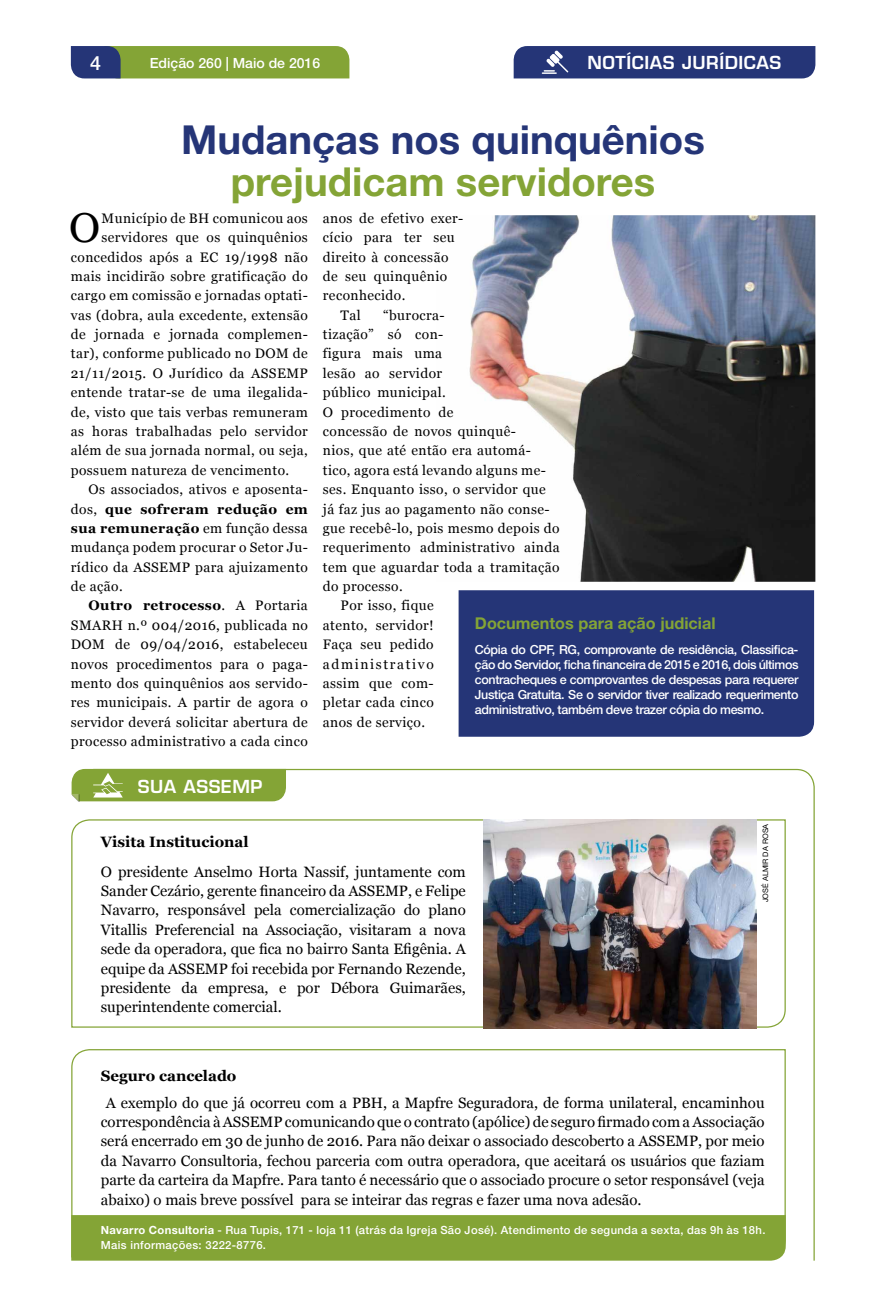
<style>
.page{position:relative;width:886px;height:1294px;background:#fff}
.page>*{position:absolute;margin:0;border:0;box-sizing:border-box;transform-origin:0 0}
.t1{font:41.75px "Georgia";color:#000}
.t2{font:700 40px "Helvetica Neue LT Std";color:#253577}
.t3{font:700 40px "Helvetica Neue LT Std";color:#84a436}
.t4{font:500 19.62px "Helvetica Neue LT Std";color:#fff}
.t5{font:600 17.5px "Eurostile LT Std";letter-spacing:.03em;color:#fff}
.t6{font:700 16.25px "Helvetica Neue LT Std";color:#84a436}
.t7{font:15px/19.4px "Georgia";color:#000;text-align:justify}
.t8{font:700 15px "Georgia";color:#000}
.t9{font:500 14px "Helvetica Neue LT Std";color:#fff}
.t10{font:13.75px "Georgia";letter-spacing:.03em;color:#000}
.t11{font:700 13.75px "Georgia";letter-spacing:.03em;color:#000}
.t12{font:13.75px "Georgia";letter-spacing:.12em;color:#000}
.t13{font:500 12.5px/15px "Helvetica Neue LT Std";letter-spacing:-.03em;color:#fff;text-align:justify}
.t14{font:500 11.25px/15px "Helvetica Neue LT Std";letter-spacing:.03em;color:#fff}
.t15{font:7.5px "Helvetica Neue LT Std";color:#000}
.s1{font-weight:400}
.s2{font-weight:700}
</style>
<div class="page">
<svg style="left:71px;top:46px;width:278px;height:32px;background:#749142"></svg>
<img style="left:469px;top:215px;width:346px;height:366px">
<div style="left:514px;top:46px;width:301px;height:32px;background:#253577"></div>
<div style="left:459px;top:590px;width:355px;height:146px;background:#253577"></div>
<svg style="left:92px;top:768px;width:723px;height:493px"></svg>
<svg style="left:71px;top:769px;width:215px;height:32px;background:#8aa840"></svg>
<img style="left:484px;top:819px;width:272px;height:209px">
<div style="left:71px;top:1214px;width:715px;height:46px;background:#84a436"></div>
<h3 class="t4" style="left:90px;top:52px;width:12px">4</h3>
<p class="t9" style="left:150px;top:55px;width:172px">Edição 260 | Maio de 2016</p>
<p class="t5" style="left:587px;top:51px;width:195px">NOTÍCIAS JURÍDICAS</p>
<h2 class="t2" style="left:181px;top:115px;width:525px">Mudanças nos quinquênios</h2>
<h2 class="t3" style="left:231px;top:157px;width:426px">prejudicam servidores</h2>
<h1 class="t1" style="left:69px;top:202px;width:33px">O</h1>
<p class="t10" style="left:102px;top:210px;width:208px">Município de BH comunicou aos</p>
<p class="t10" style="left:102px;top:229px;width:208px">servidores que os quinquênios</p>
<p class="t10" style="left:71px;top:248px;width:238px">concedidos após a EC 19/1998 não</p>
<p class="t10" style="left:71px;top:268px;width:238px">mais incidirão sobre gratificação do</p>
<p class="t10" style="left:71px;top:287px;width:238px">cargo em comissão e jornadas optati-</p>
<p class="t10" style="left:71px;top:306px;width:238px">vas (dobra, aula excedente, extensão</p>
<p class="t10" style="left:71px;top:326px;width:238px">de jornada e jornada complemen-</p>
<p class="t10" style="left:71px;top:345px;width:238px">tar), conforme publicado no DOM de</p>
<p class="t10" style="left:71px;top:365px;width:239px">21/11/2015. O Jurídico da ASSEMP</p>
<p class="t10" style="left:71px;top:384px;width:238px">entende tratar-se de uma ilegalida-</p>
<p class="t10" style="left:71px;top:403px;width:238px">de, visto que tais verbas remuneram</p>
<p class="t10" style="left:71px;top:423px;width:238px">as horas trabalhadas pelo servidor</p>
<p class="t10" style="left:71px;top:442px;width:238px">além de sua jornada normal, ou seja,</p>
<p class="t10" style="left:71px;top:461px;width:220px">possuem natureza de vencimento.</p>
<p class="t10" style="left:89px;top:481px;width:221px">Os associados, ativos e aposenta-</p>
<p class="t11" style="left:71px;top:500px;width:239px"><span class="s1">dos,</span> que sofreram redução em</p>
<p class="t11" style="left:71px;top:519px;width:238px">sua remuneração <span class="s1">em função dessa</span></p>
<p class="t10" style="left:71px;top:539px;width:238px">mudança podem procurar o Setor Ju-</p>
<p class="t10" style="left:71px;top:558px;width:238px">rídico da ASSEMP para ajuizamento</p>
<p class="t10" style="left:71px;top:578px;width:53px">de ação.</p>
<p class="t11" style="left:89px;top:597px;width:221px">Outro retrocesso<span class="s1">. A Portaria</span></p>
<p class="t10" style="left:71px;top:616px;width:239px">SMARH n.º 004/2016, publicada no</p>
<p class="t10" style="left:71px;top:636px;width:238px">DOM de 09/04/2016, estabeleceu</p>
<p class="t10" style="left:71px;top:655px;width:238px">novos procedimentos para o paga-</p>
<p class="t10" style="left:71px;top:675px;width:238px">mento dos quinquênios aos servido-</p>
<p class="t10" style="left:71px;top:694px;width:238px">res municipais. A partir de agora o</p>
<p class="t10" style="left:71px;top:713px;width:238px">servidor deverá solicitar abertura de</p>
<p class="t10" style="left:71px;top:733px;width:238px">processo administrativo a cada cinco</p>
<p class="t5" style="left:138px;top:775px;width:126px">SUA ASSEMP</p>
<p class="t10" style="left:323px;top:210px;width:142px">anos de efetivo exer-</p>
<p class="t10" style="left:323px;top:229px;width:133px">cício para ter seu</p>
<p class="t10" style="left:323px;top:248px;width:127px">direito à concessão</p>
<p class="t10" style="left:323px;top:268px;width:126px">de seu quinquênio</p>
<p class="t10" style="left:323px;top:287px;width:84px">reconhecido.</p>
<p class="t10" style="left:341px;top:306px;width:22px">Tal</p>
<p class="t10" style="left:383px;top:306px;width:63px">“burocra-</p>
<p class="t10" style="left:323px;top:326px;width:122px">tização” só con-</p>
<p class="t10" style="left:323px;top:345px;width:121px">figura mais uma</p>
<p class="t10" style="left:323px;top:365px;width:121px">lesão ao servidor</p>
<p class="t10" style="left:323px;top:384px;width:125px">público municipal.</p>
<p class="t10" style="left:323px;top:403px;width:132px">O procedimento de</p>
<p class="t10" style="left:323px;top:423px;width:194px">concessão de novos quinquê-</p>
<p class="t10" style="left:323px;top:442px;width:209px">nios, que até então era automá-</p>
<p class="t10" style="left:323px;top:461px;width:224px">tico, agora está levando alguns me-</p>
<p class="t10" style="left:323px;top:481px;width:224px">ses. Enquanto isso, o servidor que</p>
<p class="t10" style="left:323px;top:500px;width:228px">já faz jus ao pagamento não conse-</p>
<p class="t10" style="left:323px;top:520px;width:238px">gue recebê-lo, pois mesmo depois do</p>
<p class="t10" style="left:323px;top:539px;width:238px">requerimento administrativo ainda</p>
<p class="t10" style="left:323px;top:558px;width:238px">tem que aguardar toda a tramitação</p>
<p class="t10" style="left:323px;top:578px;width:81px">do processo.</p>
<p class="t10" style="left:341px;top:597px;width:95px">Por isso, fique</p>
<p class="t10" style="left:323px;top:616px;width:112px">atento, servidor!</p>
<p class="t10" style="left:323px;top:636px;width:112px">Faça seu pedido</p>
<p class="t12" style="left:323px;top:655px;width:112px">administrativo</p>
<p class="t10" style="left:323px;top:675px;width:112px">assim que com-</p>
<p class="t10" style="left:323px;top:694px;width:112px">pletar cada cinco</p>
<p class="t10" style="left:323px;top:713px;width:104px">anos de serviço.</p>
<p class="t6" style="left:475px;top:613px;width:242px">Documentos para ação judicial</p>
<p class="t13" style="left:475px;top:641px;width:325px">Cópia do CPF, RG, comprovante de residência, Classifica&shy;ção do Servidor, ficha financeira de 2015 e 2016, dois últimos contracheques e comprovantes de despesas para requerer Justiça Gratuita. Se o servidor tiver realizado requerimento administrativo, também deve trazer cópia do mesmo.</p>
<p class="t8" style="left:101px;top:831px;width:149px">Visita Institucional</p>
<p class="t7" style="left:101px;top:862px;width:367px">O presidente Anselmo Horta Nassif, juntamente com Sander Cezário, gerente financeiro da ASSEMP, e Felipe Navarro, responsável pela comercialização do plano Vitallis Preferencial na Associação, visitaram a nova sede da operadora, que fica no bairro Santa Efigênia. A equipe da ASSEMP foi recebida por Fernando Rezende, presidente da empresa, e por Débora Guimarães, superintendente comercial.</p>
<p class="t15" style="left:761px;top:902px;width:80px;rotate:-90deg">JOSÉ ALMIR DA ROSA</p>
<p class="t8" style="left:101px;top:1066px;width:137px">Seguro cancelado</p>
<p class="t7" style="left:101px;top:1092px;width:665px;text-indent:5px">A exemplo do que já ocorreu com a PBH, a Mapfre Seguradora, de forma unilateral, encaminhou correspondência à ASSEMP comunicando que o contrato (apólice) de seguro firmado com a Associação será encerrado em 30 de junho de 2016. Para não deixar o associado descoberto a ASSEMP, por meio da Navarro Consultoria, fechou parceria com outra operadora, que aceitará os usuários que faziam parte da carteira da Mapfre. Para tanto é necessário que o associado procure o setor responsável (veja abaixo) o mais breve possível para se inteirar das regras e fazer uma nova adesão.</p>
<p class="t14" style="left:101px;top:1221px;width:666px"><span class="s2">Navarro Consultoria</span> - Rua Tupis, 171 - loja 11 (atrás da Igreja São José). Atendimento de segunda a sexta, das 9h às 18h.<br>Mais informações: 3222-8776.</p>
</div>
